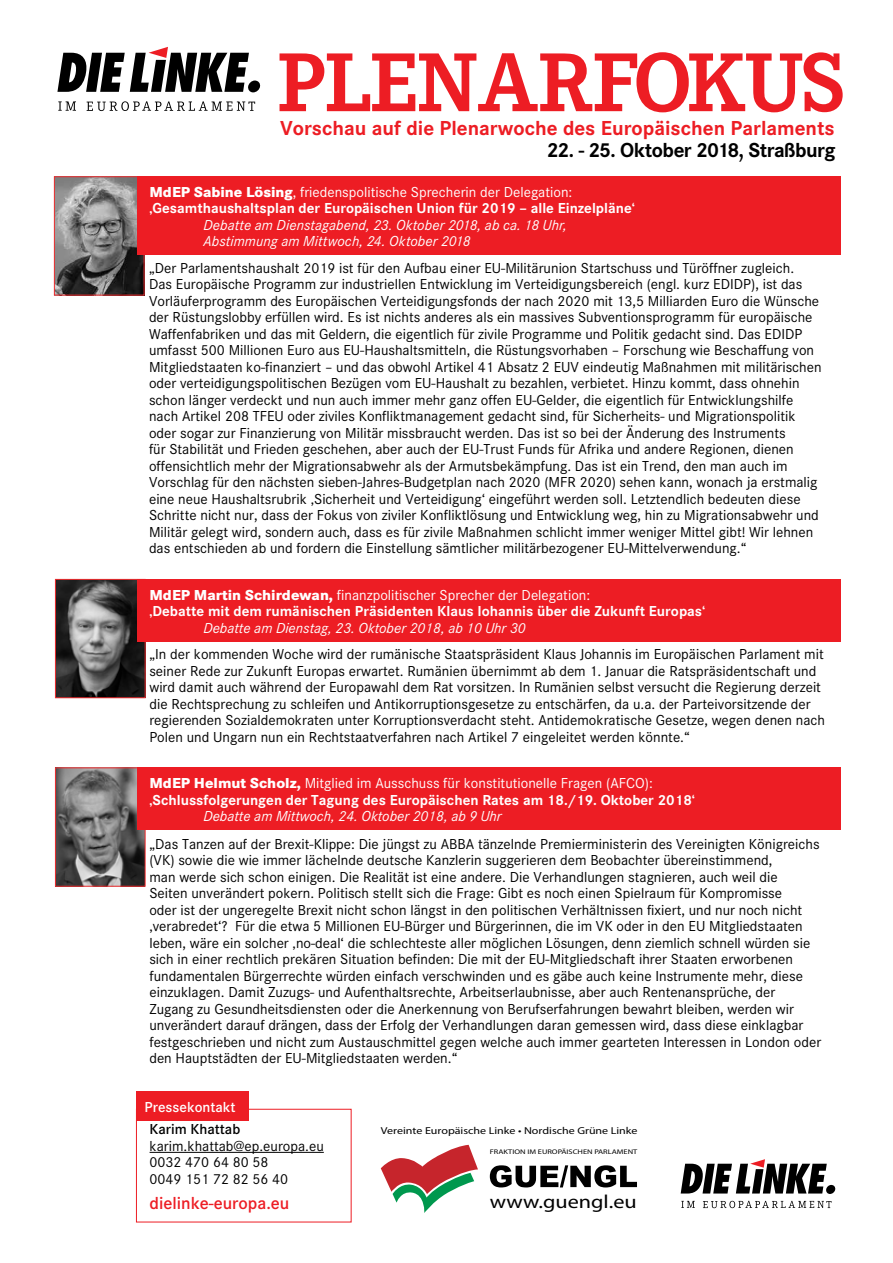
<style>
.page{position:relative;width:893px;height:1263px;background:#fff}
.page>*{position:absolute;margin:0;border:0;box-sizing:border-box;transform-origin:0 0}
.t1{font:700 86.55px "Corporate E";letter-spacing:-.01em;color:#ed1d24}
.t2{font:700 21px "Corporate S";color:#ed1d24}
.t3{font:700 21px "Corporate S";letter-spacing:-.025em;color:#000}
.t4{font:18.9px "Myriad Pro";color:#000;scale:1.17 1}
.t5{font:600 18px "Corporate S";color:#ed1d24}
.t6{font:15px/16.5px "Corporate S";color:#000}
.t7{font:700 15px/16.5px "Corporate S";color:#fff}
.t8{font:italic 15px/16.5px "Corporate S";color:#fff}
.t9{font:600 15px "Corporate S";color:#fff}
.t10{font:600 15px "Corporate S";color:#000}
.t11{font:10.05px "Myriad Pro";color:#000;scale:1.19 1}
.t12{font:6.75px "Myriad Pro";color:#000;scale:1.24 1}
.s1{font-weight:800}
.s2{font-weight:400}
</style>
<div class="page">
<svg style="left:58px;top:101px;width:18px;height:10px"></svg>
<svg style="left:87px;top:101px;width:168px;height:10px"></svg>
<svg style="left:57px;top:47px;width:204px;height:45px"></svg>
<svg style="left:381px;top:1145px;width:97px;height:68px"></svg>
<svg style="left:490px;top:1165px;width:147px;height:22px"></svg>
<svg style="left:681px;top:1201px;width:14px;height:7px"></svg>
<svg style="left:703px;top:1201px;width:128px;height:7px"></svg>
<svg style="left:681px;top:1159px;width:155px;height:35px"></svg>
<hr style="left:150px;top:1152px;width:174px;height:1px;background:#000">
<div style="left:136px;top:1109px;width:215px;height:113px;border:1px solid #ed1d24"></div>
<div style="left:136px;top:1091px;width:113px;height:29px;background:#ed1d24"></div>
<img style="left:56px;top:178px;width:86px;height:115px">
<div style="left:54px;top:176px;width:90px;height:119px;border:1px solid #ee2d2f"></div>
<div style="left:137px;top:176px;width:703px;height:79px;background:#ed1d24"></div>
<img style="left:57px;top:769px;width:87px;height:115px">
<div style="left:55px;top:767px;width:91px;height:119px;border:1px solid #ee2d2f"></div>
<div style="left:137px;top:768px;width:703px;height:62px;background:#ed1d24"></div>
<img style="left:57px;top:581px;width:87px;height:115px">
<div style="left:55px;top:579px;width:91px;height:119px;border:1px solid #ee2d2f"></div>
<div style="left:137px;top:579px;width:703px;height:62px;background:#ed1d24"></div>
<h1 class="t1" style="left:277px;top:34px;width:569px">PLENARFOKUS</h1>
<h2 class="t2" style="left:280px;top:116px;width:556px">Vorschau auf die Plenarwoche des Europäischen Parlaments</h2>
<h2 class="t3" style="left:547px;top:138px;width:290px">22. - 25. Oktober 2018, Straßburg</h2>
<p class="t7" style="left:149px;top:184px;width:487px"><span class="s1">MdEP Sabine Lösing</span><span class="s2">, friedenspolitische Sprecherin der Delegation: </span>‚Gesamthaushaltsplan der Europäischen Union für 2019 – alle Einzelpläne‘</p>
<p class="t8" style="left:203px;top:217px;width:365px">Debatte am Dienstagabend, 23. Oktober 2018, ab ca. 18 Uhr,<br>Abstimmung am Mittwoch, 24. Oktober 2018</p>
<p class="t6" style="left:149px;top:259px;width:674px">„Der Parlamentshaushalt 2019 ist für den Aufbau einer EU-Militärunion Startschuss und Türöffner zugleich.<br>Das Europäische Programm zur industriellen Entwicklung im Verteidigungsbereich (engl. kurz EDIDP), ist das Vorläuferprogramm des Europäischen Verteidigungsfonds der nach 2020 mit 13,5 Milliarden Euro die Wünsche der Rüstungslobby erfüllen wird. Es ist nichts anderes als ein massives Subventionsprogramm für europäische Waffenfabriken und das mit Geldern, die eigentlich für zivile Programme und Politik gedacht sind. Das EDIDP umfasst 500 Millionen Euro aus EU-Haushaltsmitteln, die Rüstungsvorhaben – Forschung wie Beschaffung von Mitgliedstaaten ko-finanziert – und das obwohl Artikel 41 Absatz 2 EUV eindeutig Maßnahmen mit militärischen oder verteidigungspolitischen Bezügen vom EU-Haushalt zu bezahlen, verbietet. Hinzu kommt, dass ohnehin schon länger verdeckt und nun auch immer mehr ganz offen EU-Gelder, die eigentlich für Entwicklungshilfe nach Artikel 208 TFEU oder ziviles Konfliktmanagement gedacht sind, für Sicherheits- und Migrationspolitik oder sogar zur Finanzierung von Militär missbraucht werden. Das ist so bei der Änderung des Instruments<br>für Stabilität und Frieden geschehen, aber auch der EU-Trust Funds für Afrika und andere Regionen, dienen offensichtlich mehr der Migrationsabwehr als der Armutsbekämpfung. Das ist ein Trend, den man auch im Vorschlag für den nächsten sieben-Jahres-Budgetplan nach 2020 (MFR 2020) sehen kann, wonach ja erstmalig eine neue Haushaltsrubrik ‚Sicherheit und Verteidigung‘ eingeführt werden soll. Letztendlich bedeuten diese Schritte nicht nur, dass der Fokus von ziviler Konfliktlösung und Entwicklung weg, hin zu Migrationsabwehr und Militär gelegt wird, sondern auch, dass es für zivile Maßnahmen schlicht immer weniger Mittel gibt! Wir lehnen das entschieden ab und fordern die Einstellung sämtlicher militärbezogener EU-Mittelverwendung.“</p>
<p class="t7" style="left:149px;top:587px;width:557px"><span class="s1">MdEP Martin Schirdewan,</span> <span class="s2">finanzpolitischer Sprecher der Delegation:<br></span>‚Debatte mit dem rumänischen Präsidenten Klaus Iohannis über die Zukunft Europas‘</p>
<p class="t8" style="left:203px;top:620px;width:324px">Debatte am Dienstag, 23. Oktober 2018, ab 10 Uhr 30</p>
<p class="t6" style="left:149px;top:646px;width:677px">„In der kommenden Woche wird der rumänische Staatspräsident Klaus Johannis im Europäischen Parlament mit seiner Rede zur Zukunft Europas erwartet. Rumänien übernimmt ab dem 1. Januar die Ratspräsidentschaft und wird damit auch während der Europawahl dem Rat vorsitzen. In Rumänien selbst versucht die Regierung derzeit die Rechtsprechung zu schleifen und Antikorruptionsgesetze zu entschärfen, da u.a. der Parteivorsitzende der regierenden Sozialdemokraten unter Korruptionsverdacht steht. Antidemokratische Gesetze, wegen denen nach Polen und Ungarn nun ein Rechtstaatverfahren nach Artikel 7 eingeleitet werden könnte.“</p>
<p class="t7" style="left:149px;top:775px;width:547px"><span class="s1">MdEP Helmut Scholz,</span> <span class="s2">Mitglied im Ausschuss für konstitutionelle Fragen (AFCO): </span>‚Schlussfolgerungen der Tagung des Europäischen Rates am 18./19. Oktober 2018‘</p>
<p class="t8" style="left:203px;top:808px;width:300px">Debatte am Mittwoch, 24. Oktober 2018, ab 9 Uhr</p>
<p class="t6" style="left:149px;top:835px;width:673px">„Das Tanzen auf der Brexit-Klippe: Die jüngst zu ABBA tänzelnde Premierministerin des Vereinigten Königreichs (VK) sowie die wie immer lächelnde deutsche Kanzlerin suggerieren dem Beobachter übereinstimmend,<br>man werde sich schon einigen. Die Realität ist eine andere. Die Verhandlungen stagnieren, auch weil die<br>Seiten unverändert pokern. Politisch stellt sich die Frage: Gibt es noch einen Spielraum für Kompromisse<br>oder ist der ungeregelte Brexit nicht schon längst in den politischen Verhältnissen fixiert, und nur noch nicht ‚verabredet‘? Für die etwa 5 Millionen EU-Bürger und Bürgerinnen, die im VK oder in den EU Mitgliedstaaten leben, wäre ein solcher ‚no-deal‘ die schlechteste aller möglichen Lösungen, denn ziemlich schnell würden sie sich in einer rechtlich prekären Situation befinden: Die mit der EU-Mitgliedschaft ihrer Staaten erworbenen fundamentalen Bürgerrechte würden einfach verschwinden und es gäbe auch keine Instrumente mehr, diese einzuklagen. Damit Zuzugs- und Aufenthaltsrechte, Arbeitserlaubnisse, aber auch Rentenansprüche, der Zugang zu Gesundheitsdiensten oder die Anerkennung von Berufserfahrungen bewahrt bleiben, werden wir unverändert darauf drängen, dass der Erfolg der Verhandlungen daran gemessen wird, dass diese einklagbar festgeschrieben und nicht zum Austauschmittel gegen welche auch immer gearteten Interessen in London oder den Hauptstädten der EU-Mitgliedstaaten werden.“</p>
<p class="t9" style="left:145px;top:1098px;width:93px">Pressekontakt</p>
<p class="t10" style="left:150px;top:1121px;width:92px">Karim Khattab</p>
<p class="t6" style="left:150px;top:1138px;width:176px">karim.khattab@ep.europa.eu<br>0032 470 64 80 58<br>0049 151 72 82 56 40</p>
<p class="t5" style="left:150px;top:1192px;width:141px">dielinke-europa.eu</p>
<p class="t11" style="left:381px;top:1124px;width:217px">Vereinte Europäische Linke • Nordische Grüne Linke</p>
<p class="t12" style="left:490px;top:1147px;width:120px">FRAKTION IM EUROPÄISCHEN PARLAMENT</p>
<p class="t4" style="left:490px;top:1190px;width:127px">www.guengl.eu</p>
</div>
